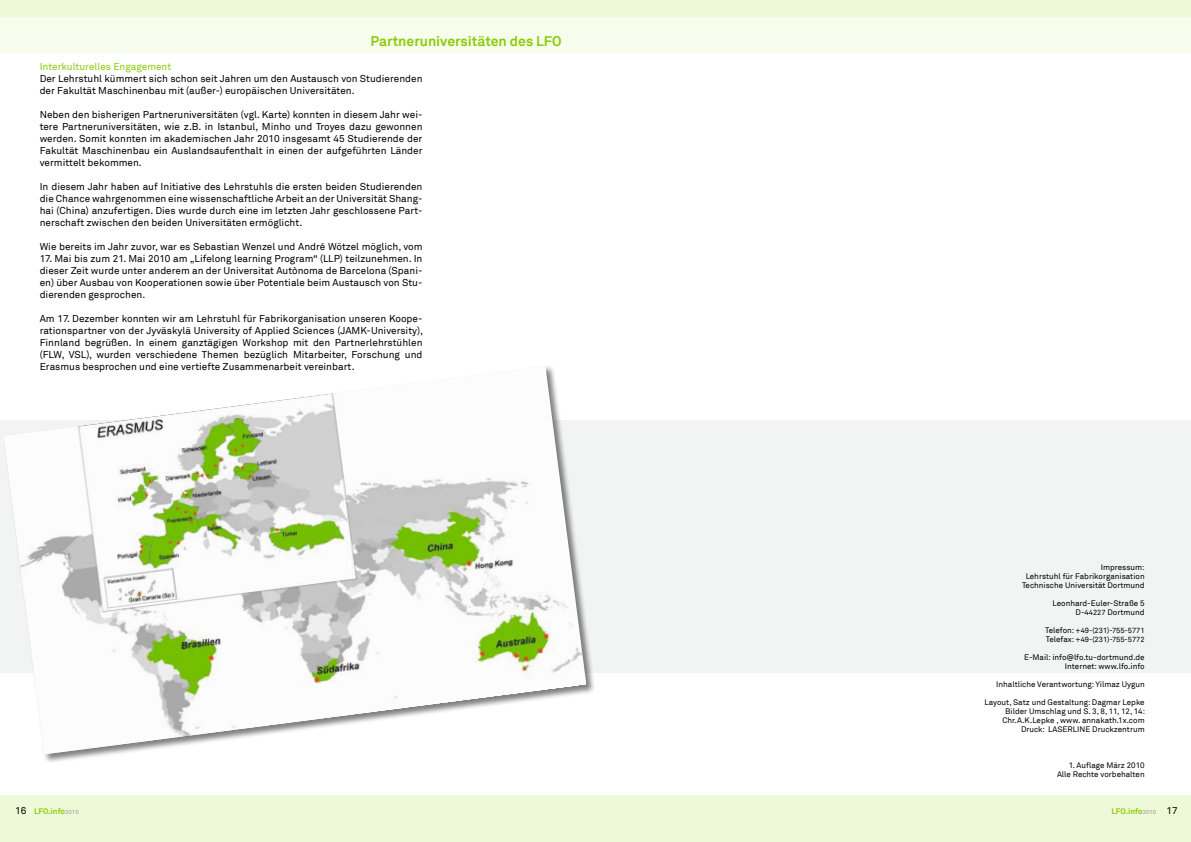
<style>
.page{position:relative;width:1191px;height:842px;background:#fff}
.page>*{position:absolute;margin:0;border:0;box-sizing:border-box;transform-origin:0 0}
.t1{font:700 14px "Akkurat";color:#8ccb0c}
.t2{font:10px/12px "Akkurat";color:#000;text-align:justify}
.t3{font:10px "Akkurat";color:#8ccb0c}
.t4{font:8px/9px "Akkurat";color:#000;text-align:right}
.t5{font:700 8px "Akkurat";color:#8ccb0c}
.t6{font:7.5px/9px "Akkurat";color:#000}
.s1{font-size:7.5px}
.s2{font-size:8px}
.s3{font-weight:400;font-size:10px;color:#000}
.s4{font-size:6px;color:#afafb0}
</style>
<div class="page">
<div style="left:0;top:795px;width:1191px;height:47px;background:#eefad7"></div>
<div style="left:0;top:0;width:1191px;height:17px;background:#eefad7"></div>
<div style="left:0;top:420px;width:1191px;height:252px;background:#f2f3f3"></div>
<div style="left:0;top:17px;width:1191px;height:35px;background:#f6fdec"></div>
<div style="left:2px;top:365px;width:593px;height:399px;background:#000;opacity:.5"></div>
<img style="left:4px;top:366px;width:582px;height:388px">
<h1 class="t1" style="left:370px;top:32px;width:192px">Partneruniversitäten des LFO</h1>
<p class="t3" style="left:40px;top:61px;width:133px">Interkulturelles Engagement</p>
<p class="t2" style="left:40px;top:73px;width:384px">Der Lehrstuhl kümmert sich schon seit Jahren um den Austausch von Studierenden der Fakultät Maschinenbau mit (außer-) europäischen Universitäten.</p>
<p class="t2" style="left:40px;top:109px;width:384px">Neben den bisherigen Partneruniversitäten (vgl. Karte) konnten in diesem Jahr wei&shy;tere Partneruniversitäten, wie z.B. in Istanbul, Minho und Troyes dazu gewonnen werden. Somit konnten im akademischen Jahr 2010 insgesamt 45 Studierende der Fakultät Maschinenbau ein Auslandsaufenthalt in einen der aufgeführten Länder vermittelt bekommen.</p>
<p class="t2" style="left:40px;top:181px;width:384px">In diesem Jahr haben auf Initiative des Lehrstuhls die ersten beiden Studierenden die Chance wahrgenommen eine wissenschaftliche Arbeit an der Universität Shang&shy;hai (China) anzufertigen. Dies wurde durch eine im letzten Jahr geschlossene Part&shy;nerschaft zwischen den beiden Universitäten ermöglicht.</p>
<p class="t2" style="left:40px;top:241px;width:384px">Wie bereits im Jahr zuvor, war es Sebastian Wenzel und André Wötzel möglich, vom</p>
<p class="t2" style="left:40px;top:253px;width:384px">17. Mai bis zum 21. Mai 2010 am „Lifelong learning Program“ (LLP) teilzunehmen. In dieser Zeit wurde unter anderem an der Universitat Autònoma de Barcelona (Spani&shy;en) über Ausbau von Kooperationen sowie über Potentiale beim Austausch von Stu&shy;dierenden gesprochen.</p>
<p class="t2" style="left:40px;top:313px;width:385px">Am 17. Dezember konnten wir am Lehrstuhl für Fabrikorganisation unseren Koope&shy;rationspartner von der Jyväskylä University of Applied Sciences (JAMK-University), Finnland begrüßen. In einem ganztägigen Workshop mit den Partnerlehrstühlen (FLW, VSL), wurden verschiedene Themen bezüglich Mitarbeiter, Forschung und Erasmus besprochen und eine vertiefte Zusammenarbeit vereinbart.</p>
<p class="t4" style="left:1022px;top:563px;width:124px">Impressum:<br>Lehrstuhl für Fabrikorganisation<br>Technische Universität Dortmund</p>
<p class="t4" style="left:1052px;top:599px;width:94px">Leonhard-Euler-Straße 5<br>D-<span class="s1">44227</span> Dortmund</p>
<p class="t6" style="left:1045px;top:626px;width:101px"><span class="s2">Telefon:</span> +49-(231)-755-5771<br><span class="s2">Telefax:</span> +49-(231)-755-5772</p>
<p class="t4" style="left:1024px;top:653px;width:122px">E-Mail: info@lfo.tu-dortmund.de<br>Internet: www.lfo.info</p>
<p class="t4" style="left:996px;top:680px;width:150px">Inhaltliche Verantwortung: Yilmaz Uygun</p>
<p class="t4" style="left:984px;top:698px;width:162px">Layout, Satz und Gestaltung: Dagmar Lepke Bilder Umschlag und S. 3, 8, 11, 12, 14:<br>Chr.A.K.Lepke , www. annakath.1x.com Druck: LASERLINE Druckzentrum</p>
<p class="t4" style="left:1057px;top:761px;width:89px">1. Auflage März 2010<br>Alle Rechte vorbehalten</p>
<p class="t5" style="left:15px;top:806px;width:65px"><span class="s3">16</span> LFO.info<span class="s4">2010</span></p>
<p class="t5" style="left:1111px;top:806px;width:68px">LFO.info<span class="s4">2010</span> <span class="s3">17</span></p>
</div>
